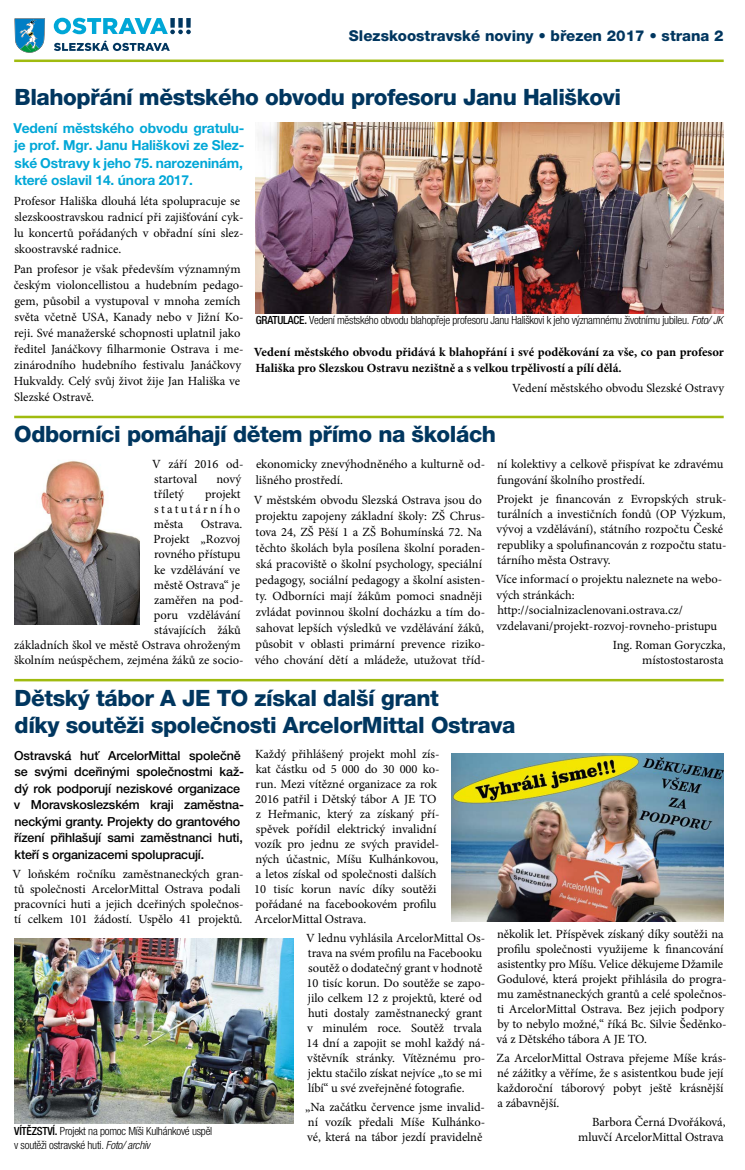
<style>
.page{position:relative;width:745px;height:1170px;background:#fff}
.page>*{position:absolute;margin:0;border:0;box-sizing:border-box;transform-origin:0 0}
.t1{font:800 22.5px/27px "Helvetica Neue LT Pro";letter-spacing:-.02em;color:#00365f}
.t2{font:800 15px "Helvetica Neue LT Pro";color:#00365f}
.t3{font:700 13.75px/17.5px "Helvetica Neue LT Pro";letter-spacing:-.01em;color:#00a7d7;text-align:justify}
.t4{font:12.5px/15px "Minion Pro";letter-spacing:-.005em;color:#000}
.t5{font:500 12.5px/16.5px "Helvetica Neue LT Pro";letter-spacing:-.01em;color:#000}
.t6{font:700 12.5px/16px "Minion Pro";color:#000}
.t7{font:300 condensed 11.25px/13.5px "Helvetica Neue LT Pro";letter-spacing:-.02em;color:#000}
.s1{font-weight:500}
.s2{font-style:italic}
</style>
<div class="page">
<svg style="left:14px;top:18px;width:31px;height:35px"></svg>
<svg style="left:54px;top:18px;width:137px;height:16px"></svg>
<svg style="left:54px;top:40px;width:116px;height:11px"></svg>
<hr style="left:14px;top:60px;width:709px;height:2px;background:#a0bb0f">
<img style="left:14px;top:461px;width:125px;height:163px">
<hr style="left:14px;top:415px;width:709px;height:3px;background:#a0bb0f">
<img style="left:451px;top:753px;width:272px;height:168px">
<img style="left:14px;top:938px;width:279px;height:185px">
<hr style="left:14px;top:679px;width:709px;height:2px;background:#a0bb0f">
<img style="left:255px;top:123px;width:468px;height:190px">
<p class="t2" style="left:349px;top:27px;width:376px">Slezskoostravské noviny • březen 2017 • strana 2</p>
<h1 class="t1" style="left:15px;top:83px;width:607px">Blahopřání městského obvodu profesoru Janu Hališkovi</h1>
<p class="t3" style="left:13px;top:119px;width:232px">Vedení městského obvodu gratulu&shy;je prof. Mgr. Janu Hališkovi ze Slez&shy;ské Ostravy k jeho 75. narozeninám, které oslavil 14. února 2017.</p>
<p class="t4" style="left:14px;top:193px;width:231px;line-height:16px">Profesor Hališka dlouhá léta spolupracuje se slezskoostravskou radnicí při zajišťování cyk&shy;lu koncertů pořádaných v obřadní síni slez&shy;skoostravské radnice.</p>
<p class="t4" style="left:14px;top:260px;width:231px;line-height:16px">Pan profesor je však především významným českým violoncellistou a hudebním pedago&shy;gem, působil a vystupoval v mnoha zemích světa včetně USA, Kanady nebo v Jižní Ko&shy;reji. Své manažerské schopnosti uplatnil jako ředitel Janáčkovy filharmonie Ostrava i me&shy;zinárodního hudebního festivalu Janáčkovy Hukvaldy. Celý svůj život žije Jan Hališka ve Slezské Ostravě.</p>
<p class="t7" style="left:255px;top:313px;width:468px"><span class="s1">GRATULACE.</span> Vedení městského obvodu blahopřeje profesoru Janu Hališkovi k jeho významnému životnímu jubileu. <span class="s2">Foto/ JK</span></p>
<p class="t6" style="left:254px;top:344px;width:471px">Vedení městského obvodu přidává k blahopřání i své poděkování za vše, co pan profesor<br>Hališka pro Slezskou Ostravu nezištně a s velkou trpělivostí a pílí dělá.</p>
<p class="t4" style="left:512px;top:380px;width:213px">Vedení městského obvodu Slezské Ostravy</p>
<h1 class="t1" style="left:14px;top:421px;width:483px">Odborníci pomáhají dětem přímo na školách</h1>
<p class="t4" style="left:152px;top:456px;width:93px">V září 2016 od&shy;startoval</p>
<p class="t4" style="left:255px;top:456px;width:231px;line-height:16px">ekonomicky znevýhodněného a kulturně od&shy;lišného prostředí.</p>
<p class="t4" style="left:254px;top:491px;width:233px;line-height:16px">V městském obvodu Slezská Ostrava jsou do projektu zapojeny základní školy: ZŠ Chrus&shy;tova 24, ZŠ Pěší 1 a ZŠ Bohumínská 72. Na těchto školách byla posílena školní poraden&shy;ská pracoviště o školní psychology, speciální pedagogy, sociální pedagogy a školní asisten&shy;ty. Odborníci mají žákům pomoci snadněji zvládat povinnou školní docházku a tím do&shy;sahovat lepších výsledků ve vzdělávání žáků, působit v oblasti primární prevence riziko&shy;vého chování dětí a mládeže, utužovat tříd-</p>
<p class="t4" style="left:496px;top:456px;width:228px;line-height:15.4px">ní kolektivy a celkově přispívat ke zdravému fungování školního prostředí.</p>
<p class="t4" style="left:496px;top:491px;width:231px;line-height:15.4px">Projekt je financován z Evropských struk&shy;turálních a investičních fondů (OP Výzkum, vývoj a vzdělávání), státního rozpočtu České republiky a spolufinancován z rozpočtu statu&shy;tárního města Ostravy.</p>
<p class="t4" style="left:495px;top:571px;width:228px;line-height:15.4px">Více informací o projektu naleznete na webo&shy;vých stránkách: http://socialnizaclenovani.ostrava.cz/ vzdelavani/projekt-rozvoj-rovneho-pristupu</p>
<p class="t4" style="left:612px;top:637px;width:114px;line-height:15.4px;text-align:right">Ing. Roman Goryczka, místostostarosta</p>
<h1 class="t1" style="left:15px;top:684px;width:502px">Dětský tábor A JE TO získal další grant<br>díky soutěži společnosti ArcelorMittal Ostrava</h1>
<p class="t5" style="left:14px;top:747px;width:231px">Ostravská huť ArcelorMittal společně se svými dceřinými společnostmi kaž&shy;dý rok podporují neziskové organizace v Moravskoslezském kraji zaměstna&shy;neckými granty. Projekty do grantového řízení přihlašují sami zaměstnanci huti, kteří s organizacemi spolupracují.</p>
<p class="t4" style="left:12px;top:866px;width:233px">V loňském ročníku zaměstnaneckých gran&shy;tů společnosti ArcelorMittal Ostrava podali pracovníci huti a jejich dceřiných společnos&shy;tí celkem 101 žádostí. Uspělo 41 projektů.</p>
<p class="t4" style="left:216px;top:471px;width:26px">nový</p>
<p class="t4" style="left:154px;top:487px;width:32px">tříletý</p>
<p class="t4" style="left:154px;top:487px;width:88px;text-align:justify;text-indent:51px">projekt statutárního města</p>
<p class="t4" style="left:14px;top:517px;width:231px;text-align:right">Ostrava.<br>Projekt „Rozvoj<br>rovného přístupu<br>ke vzdělávání ve<br>městě Ostrava“ je<br>zaměřen na pod-<br>poru vzdělávání<br>stávajících žáků<br>základních škol ve městě Ostrava ohroženým školním neúspěchem, zejména žáků ze socio-</p>
<p class="t4" style="left:254px;top:746px;width:186px">Každý přihlášený projekt mohl zís&shy;kat částku od 5 000 do 30 000 ko&shy;run. Mezi vítězné organizace za rok 2016 patřil i Dětský tábor A JE TO z Heřmanic, který za získaný pří&shy;spěvek pořídil elektrický invalidní vozík pro jednu ze svých pravidel&shy;ných účastnic, Míšu Kulhánkovou, a letos získal od společnosti dalších 10 tisíc korun navíc díky soutěži pořádané na facebookovém profilu ArcelorMittal Ostrava.</p>
<p class="t4" style="left:306px;top:930px;width:180px">V lednu vyhlásila ArcelorMittal Os&shy;trava na svém profilu na Facebooku soutěž o dodatečný grant v hodnotě 10 tisíc korun. Do soutěže se zapo&shy;jilo celkem 12 z projektů, které od huti dostaly zaměstnanecký grant v minulém roce. Soutěž trvala 14 dní a zapojit se mohl každý ná&shy;vštěvník stránky. Vítěznému pro&shy;jektu stačilo získat nejvíce „to se mi líbí“ u své zveřejněné fotografie.</p>
<p class="t4" style="left:305px;top:1098px;width:181px;text-align:justify">„Na začátku července jsme invalid&shy;ní vozík předali Míše Kulhánko&shy;vé, která na tábor jezdí pravidelně</p>
<p class="t4" style="left:496px;top:926px;width:231px">několik let. Příspěvek získaný díky soutěži na profilu společnosti využijeme k financování asistentky pro Míšu. Velice děkujeme Džamile Godulové, která projekt přihlásila do progra&shy;mu zaměstnaneckých grantů a celé společnos&shy;ti ArcelorMittal Ostrava. Bez jejich podpory by to nebylo možné,“ říká Bc. Silvie Šeděnko&shy;vá z Dětského tábora A JE TO.</p>
<p class="t4" style="left:496px;top:1050px;width:231px">Za ArcelorMittal Ostrava přejeme Míše krás&shy;né zážitky a věříme, že s asistentkou bude její každoroční táborový pobyt ještě krásnější a zábavnější.</p>
<p class="t4" style="left:577px;top:1113px;width:149px;text-align:right">Barbora Černá Dvořáková, mluvčí ArcelorMittal Ostrava</p>
<p class="t7" style="left:14px;top:1124px;width:199px"><span class="s1">VÍTĚZSTVÍ.</span> Projekt na pomoc Míši Kulhánkové uspěl v soutěži ostravské huti. <span class="s2">Foto/ archiv</span></p>
</div>
